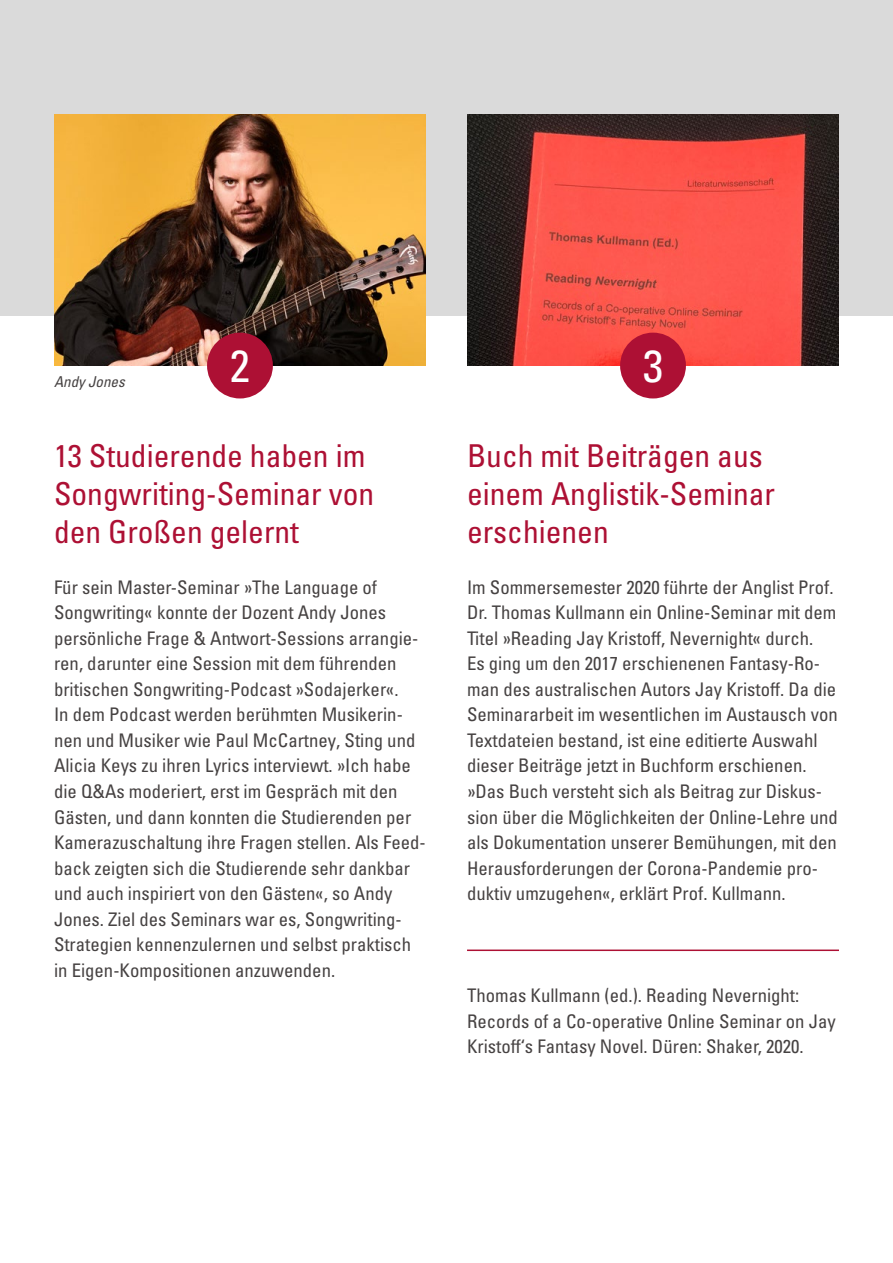
<style>
.page{position:relative;width:893px;height:1263px;background:#fff}
.page>*{position:absolute;margin:0;border:0;box-sizing:border-box;transform-origin:0 0}
.t1{font:condensed 45px "Univers LT Pro";color:#fff}
.t2{font:condensed 31.5px/37.8px "Univers LT Pro";color:#ad1034}
.t3{font:condensed 18.75px/25.5px "Univers LT Pro";color:#464242}
.t4{font:italic condensed 15px "Univers LT Pro";color:#464242}
</style>
<div class="page">
<hr style="left:467px;top:949px;width:372px;height:2px;background:#ad1034">
<div style="left:0;top:0;width:893px;height:316px;background:#dadada"></div>
<img style="left:467px;top:115px;width:372px;height:251px">
<img style="left:54px;top:115px;width:372px;height:251px">
<div style="left:207px;top:333px;width:66px;height:65px;background:#ad1034;border-radius:50%"></div>
<div style="left:620px;top:333px;width:66px;height:65px;background:#ad1034;border-radius:50%"></div>
<p class="t4" style="left:54px;top:372px;width:72px">Andy Jones</p>
<h1 class="t1" style="left:230px;top:337px;width:21px">2</h1>
<h1 class="t1" style="left:643px;top:337px;width:21px">3</h1>
<h2 class="t2" style="left:54px;top:437px;width:322px">13 Studierende haben im<br>Songwriting-Seminar von den Großen gelernt</h2>
<p class="t3" style="left:54px;top:574px;width:373px">Für sein Master-Seminar »The Language of Songwriting« konnte der Dozent Andy Jones persönliche Frage &amp; Antwort-Sessions arrangie&shy;ren, darunter eine Session mit dem führenden britischen Songwriting-Podcast »Sodajerker«.<br>In dem Podcast werden berühmten Musikerin&shy;nen und Musiker wie Paul McCartney, Sting und Alicia Keys zu ihren Lyrics interviewt. »Ich habe die Q&amp;As moderiert, erst im Gespräch mit den Gästen, und dann konnten die Studierenden per Kamerazuschaltung ihre Fragen stellen. Als Feed&shy;back zeigten sich die Studierende sehr dankbar und auch inspiriert von den Gästen«, so Andy Jones. Ziel des Seminars war es, Songwriting-Strategien kennenzulernen und selbst praktisch in Eigen-Kompositionen anzuwenden.</p>
<h2 class="t2" style="left:467px;top:437px;width:309px">Buch mit Beiträgen aus einem Anglistik-Seminar erschienen</h2>
<p class="t3" style="left:467px;top:574px;width:372px">Im Sommersemester 2020 führte der Anglist Prof.<br>Dr. Thomas Kullmann ein Online-Seminar mit dem Titel »Reading Jay Kristoff, Nevernight« durch.<br>Es ging um den 2017 erschienenen Fantasy-Ro&shy;man des australischen Autors Jay Kristoff. Da die Seminararbeit im wesentlichen im Austausch von Textdateien bestand, ist eine editierte Auswahl dieser Beiträge jetzt in Buchform erschienen. »Das Buch versteht sich als Beitrag zur Diskus&shy;sion über die Möglichkeiten der Online-Lehre und als Dokumentation unserer Bemühungen, mit den Herausforderungen der Corona-Pandemie pro&shy;duktiv umzugehen«, erklärt Prof. Kullmann.</p>
<p class="t3" style="left:467px;top:982px;width:370px">Thomas Kullmann (ed.). Reading Nevernight:<br>Records of a Co-operative Online Seminar on Jay<br>Kristoff‘s Fantasy Novel. Düren: Shaker, 2020.</p>
</div>
